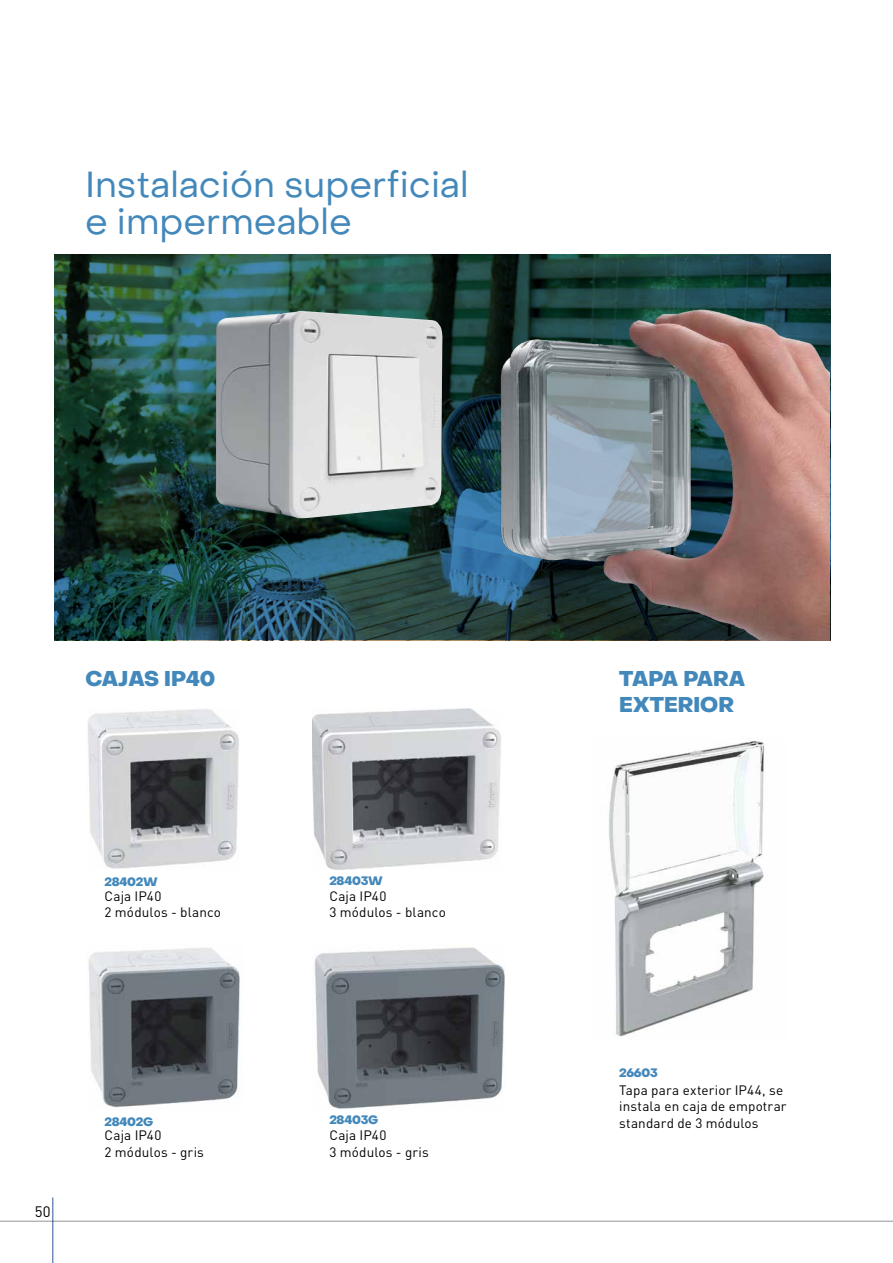
<style>
.page{position:relative;width:893px;height:1263px;background:#fff}
.page>*{position:absolute;margin:0;border:0;box-sizing:border-box;transform-origin:0 0}
.t1{font:36px/37.2px "Object Sans";color:#4388bb}
.t2{font:800 21px/25.8px "Object Sans";color:#4388bb}
.t3{font:15px "DIN Pro";color:#000}
.t4{font:13.5px/16.5px "DIN Pro";letter-spacing:.01em;color:#000}
.t5{font:800 12px "Object Sans";letter-spacing:-.02em;color:#4388bb}
</style>
<div class="page">
<img style="left:54px;top:254px;width:776px;height:386px">
<img style="left:87px;top:709px;width:152px;height:160px">
<img style="left:88px;top:948px;width:152px;height:160px">
<img style="left:314px;top:947px;width:191px;height:162px">
<img style="left:313px;top:708px;width:188px;height:162px">
<img style="left:216px;top:311px;width:222px;height:207px">
<img style="left:438px;top:306px;width:391px;height:335px">
<img style="left:609px;top:741px;width:156px;height:296px">
<hr style="left:52px;top:1197px;width:1px;height:66px;background:#2f5699">
<hr style="left:0;top:1221px;width:893px;height:1px;background:#939598">
<h1 class="t1" style="left:85px;top:166px;width:385px">Instalación superficial e impermeable</h1>
<h2 class="t2" style="left:86px;top:666px;width:131px">CAJAS IP40</h2>
<h2 class="t2" style="left:619px;top:666px;width:127px">TAPA PARA<br>EXTERIOR</h2>
<p class="t5" style="left:105px;top:874px;width:55px">28402W</p>
<p class="t4" style="left:105px;top:887px;width:118px">Caja IP40<br>2 módulos - blanco</p>
<p class="t3" style="left:35px;top:1201px;width:17px">50</p>
<p class="t5" style="left:105px;top:1114px;width:50px">28402G</p>
<p class="t4" style="left:105px;top:1127px;width:101px">Caja IP40<br>2 módulos - gris</p>
<p class="t5" style="left:329px;top:873px;width:55px">28403W</p>
<p class="t4" style="left:329px;top:887px;width:118px">Caja IP40<br>3 módulos - blanco</p>
<p class="t5" style="left:329px;top:1113px;width:50px">28403G</p>
<p class="t4" style="left:329px;top:1127px;width:101px">Caja IP40<br>3 módulos - gris</p>
<p class="t5" style="left:619px;top:1065px;width:40px">26603</p>
<p class="t4" style="left:619px;top:1081px;width:169px">Tapa para exterior IP44, se instala en caja de empotrar standard de 3 módulos</p>
</div>
